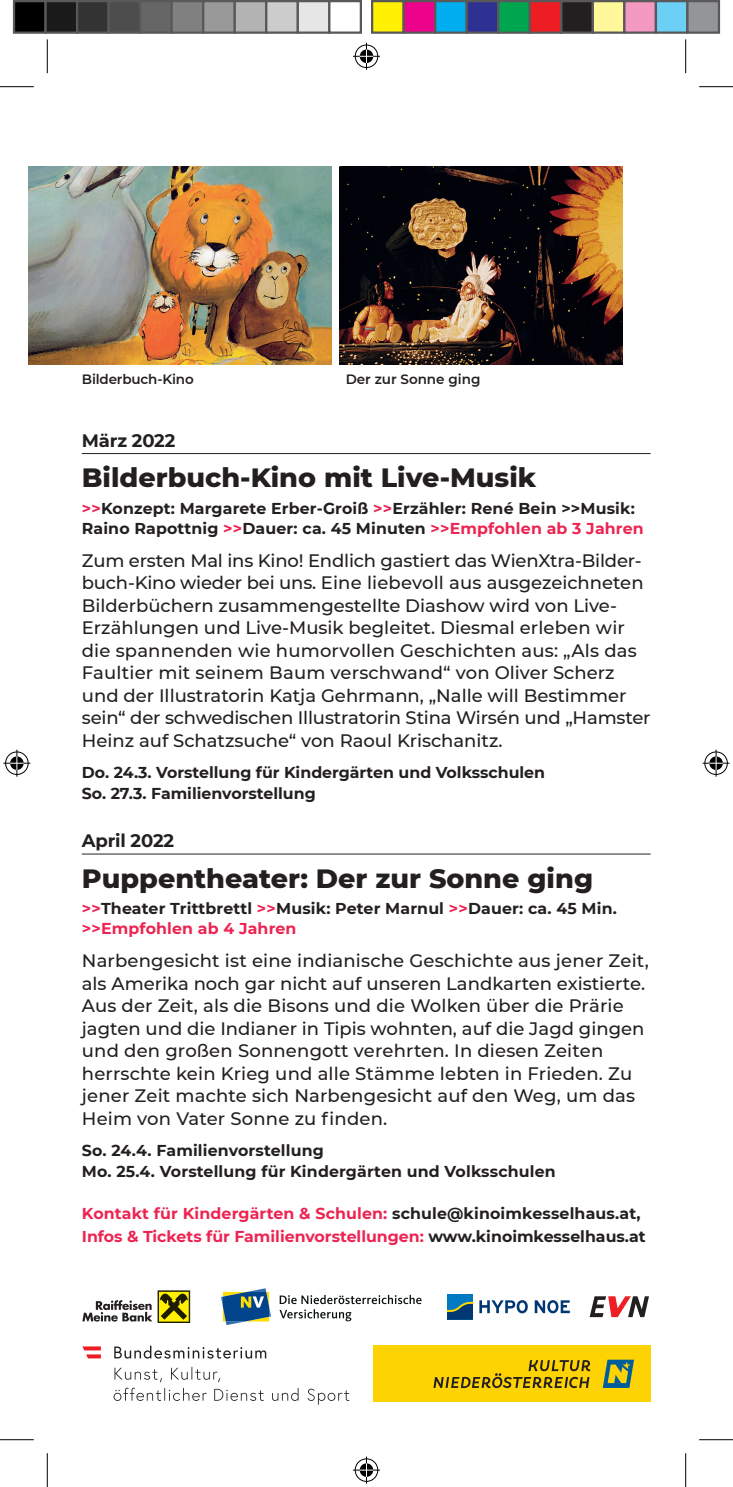
<style>
.page{position:relative;width:733px;height:1487px;background:#fff}
.page>*{position:absolute;margin:0;border:0;box-sizing:border-box;transform-origin:0 0}
.t1{font:800 27px "Montserrat";color:#231f20}
.t2{font:500 18px/22.5px "Montserrat";color:#231f20}
.t3{font:700 18px "Montserrat";letter-spacing:-.01em;color:#231f20}
.t4{font:700 15.75px/20.2px "Montserrat";letter-spacing:.01em;color:#231f20}
.t5{font:700 15.75px/22.5px "Montserrat";color:#ed2452}
.t6{font:600 13.5px "Montserrat";letter-spacing:-.005em;color:#231f20}
.s1{color:#ed2452}
.s2{color:#231f20}
</style>
<div class="page">
<div style="left:447px;top:1293px;width:26px;height:26px;background:#007ac2"></div>
<svg style="left:446px;top:1300px;width:81px;height:19px"></svg>
<svg style="left:534px;top:1300px;width:35px;height:12px"></svg>
<svg style="left:82px;top:1300px;width:70px;height:21px"></svg>
<div style="left:158px;top:1290px;width:32px;height:32px;border:1px solid #1e1b01"></div>
<div style="left:159px;top:1291px;width:30px;height:30px;background:#fff101"></div>
<svg style="left:160px;top:1293px;width:28px;height:26px"></svg>
<svg style="left:590px;top:1296px;width:58px;height:20px"></svg>
<svg style="left:221px;top:1288px;width:50px;height:36px"></svg>
<svg style="left:279px;top:1294px;width:142px;height:26px"></svg>
<svg style="left:113px;top:1387px;width:236px;height:17px"></svg>
<svg style="left:114px;top:1366px;width:106px;height:15px"></svg>
<svg style="left:114px;top:1345px;width:152px;height:13px"></svg>
<svg style="left:82px;top:1346px;width:19px;height:12px"></svg>
<div style="left:372px;top:1345px;width:278px;height:56px;background:#fed304"></div>
<svg style="left:603px;top:1359px;width:30px;height:28px"></svg>
<svg style="left:433px;top:1360px;width:157px;height:27px"></svg>
<hr style="left:82px;top:453px;width:568px;height:1px;background:#231f20">
<hr style="left:82px;top:853px;width:568px;height:1px;background:#231f20">
<img style="left:340px;top:166px;width:282px;height:198px">
<img style="left:28px;top:166px;width:303px;height:198px">
<hr style="left:0;top:86px;width:34px;height:1px;background:#000">
<hr style="left:699px;top:86px;width:33px;height:1px;background:#000">
<hr style="left:0;top:1438px;width:34px;height:1px;background:#000">
<hr style="left:699px;top:1438px;width:33px;height:1px;background:#000">
<hr style="left:47px;top:39px;width:1px;height:34px;background:#000">
<hr style="left:47px;top:1452px;width:1px;height:34px;background:#000">
<hr style="left:685px;top:39px;width:1px;height:34px;background:#000">
<hr style="left:685px;top:1452px;width:1px;height:34px;background:#000">
<svg style="left:353px;top:43px;width:27px;height:27px"></svg>
<svg style="left:353px;top:1456px;width:27px;height:27px"></svg>
<svg style="left:3px;top:749px;width:27px;height:27px"></svg>
<svg style="left:702px;top:749px;width:27px;height:27px"></svg>
<div style="left:14px;top:1px;width:32px;height:32px;background:#000"></div>
<div style="left:13px;top:0;width:34px;height:34px;border:2px solid #595959"></div>
<div style="left:46px;top:1px;width:31px;height:32px;background:#1a1a1a"></div>
<div style="left:44px;top:0;width:34px;height:34px;border:2px solid #595959"></div>
<div style="left:77px;top:1px;width:32px;height:32px;background:#333"></div>
<div style="left:76px;top:0;width:34px;height:34px;border:2px solid #595959"></div>
<div style="left:109px;top:1px;width:31px;height:32px;background:#4d4d4d"></div>
<div style="left:107px;top:0;width:34px;height:34px;border:2px solid #595959"></div>
<div style="left:140px;top:1px;width:32px;height:32px;background:#666"></div>
<div style="left:139px;top:0;width:34px;height:34px;border:2px solid #595959"></div>
<div style="left:172px;top:1px;width:31px;height:32px;background:#808080"></div>
<div style="left:170px;top:0;width:34px;height:34px;border:2px solid #595959"></div>
<div style="left:203px;top:1px;width:32px;height:32px;background:#999"></div>
<div style="left:202px;top:0;width:34px;height:34px;border:2px solid #595959"></div>
<div style="left:235px;top:1px;width:31px;height:32px;background:#b3b3b3"></div>
<div style="left:233px;top:0;width:34px;height:34px;border:2px solid #595959"></div>
<div style="left:266px;top:1px;width:32px;height:32px;background:#ccc"></div>
<div style="left:265px;top:0;width:34px;height:34px;border:2px solid #595959"></div>
<div style="left:298px;top:1px;width:31px;height:32px;background:#e6e6e6"></div>
<div style="left:296px;top:0;width:34px;height:34px;border:2px solid #595959"></div>
<div style="left:328px;top:0;width:34px;height:34px;border:2px solid #595959"></div>
<div style="left:372px;top:1px;width:31px;height:32px;background:#fff101"></div>
<div style="left:371px;top:0;width:33px;height:34px;border:2px solid #595959"></div>
<div style="left:403px;top:1px;width:32px;height:32px;background:#ed028c"></div>
<div style="left:402px;top:0;width:34px;height:34px;border:2px solid #595959"></div>
<div style="left:435px;top:1px;width:31px;height:32px;background:#00aeef"></div>
<div style="left:434px;top:0;width:33px;height:34px;border:2px solid #595959"></div>
<div style="left:466px;top:1px;width:32px;height:32px;background:#2e3092"></div>
<div style="left:465px;top:0;width:34px;height:34px;border:2px solid #595959"></div>
<div style="left:498px;top:1px;width:31px;height:32px;background:#00a54f"></div>
<div style="left:497px;top:0;width:33px;height:34px;border:2px solid #595959"></div>
<div style="left:529px;top:1px;width:32px;height:32px;background:#ee1d23"></div>
<div style="left:528px;top:0;width:34px;height:34px;border:2px solid #595959"></div>
<div style="left:561px;top:1px;width:31px;height:32px;background:#231f20"></div>
<div style="left:560px;top:0;width:33px;height:34px;border:2px solid #595959"></div>
<div style="left:592px;top:1px;width:32px;height:32px;background:#fff79a"></div>
<div style="left:591px;top:0;width:34px;height:34px;border:2px solid #595959"></div>
<div style="left:624px;top:1px;width:31px;height:32px;background:#f499c2"></div>
<div style="left:623px;top:0;width:33px;height:34px;border:2px solid #595959"></div>
<div style="left:655px;top:1px;width:32px;height:32px;background:#6bcff6"></div>
<div style="left:654px;top:0;width:34px;height:34px;border:2px solid #595959"></div>
<div style="left:687px;top:1px;width:31px;height:32px;background:#939598"></div>
<div style="left:686px;top:0;width:33px;height:34px;border:2px solid #595959"></div>
<p class="t6" style="left:82px;top:369px;width:113px">Bilderbuch-Kino</p>
<p class="t6" style="left:345px;top:369px;width:136px">Der zur Sonne ging</p>
<p class="t3" style="left:82px;top:427px;width:95px">März 2022</p>
<h1 class="t1" style="left:82px;top:457px;width:456px">Bilderbuch-Kino mit Live-Musik</h1>
<p class="t4" style="left:82px;top:497px;width:563px"><span class="s1">&gt;&gt;</span>Konzept: Margarete Erber-Groiß <span class="s1">&gt;&gt;</span>Erzähler: René Bein &gt;&gt;Musik:<br>Raino Rapottnig <span class="s1">&gt;&gt;</span>Dauer: ca. 45 Minuten <span class="s1">&gt;&gt;Empfohlen ab 3 Jahren</span></p>
<p class="t2" style="left:82px;top:548px;width:570px">Zum ersten Mal ins Kino! Endlich gastiert das WienXtra-Bilder&shy;buch-Kino wieder bei uns. Eine liebevoll aus ausgezeichneten Bilderbüchern zusammengestellte Diashow wird von Live-Erzählungen und Live-Musik begleitet. Diesmal erleben wir die spannenden wie humorvollen Geschichten aus: „Als das Faultier mit seinem Baum verschwand“ von Oliver Scherz und der Illustratorin Katja Gehrmann, „Nalle will Bestimmer sein“ der schwedischen Illustratorin Stina Wirsén und „Hamster Heinz auf Schatzsuche“ von Raoul Krischanitz.</p>
<p class="t4" style="left:82px;top:761px;width:464px">Do. 24.3. Vorstellung für Kindergärten und Volksschulen<br>So. 27.3. Familienvorstellung</p>
<p class="t3" style="left:82px;top:827px;width:94px">April 2022</p>
<h1 class="t1" style="left:82px;top:858px;width:512px">Puppentheater: Der zur Sonne ging</h1>
<p class="t4" style="left:82px;top:897px;width:536px"><span class="s1">&gt;&gt;</span>Theater Trittbrettl <span class="s1">&gt;&gt;</span>Musik: Peter Marnul <span class="s1">&gt;&gt;</span>Dauer: ca. 45 Min. <span class="s1">&gt;&gt;Empfohlen ab 4 Jahren</span></p>
<p class="t2" style="left:82px;top:948px;width:568px">Narbengesicht ist eine indianische Geschichte aus jener Zeit, als Amerika noch gar nicht auf unseren Landkarten existierte.<br>Aus der Zeit, als die Bisons und die Wolken über die Prärie jagten und die Indianer in Tipis wohnten, auf die Jagd gingen und den großen Sonnengott verehrten. In diesen Zeiten herrschte kein Krieg und alle Stämme lebten in Frieden. Zu jener Zeit machte sich Narbengesicht auf den Weg, um das Heim von Vater Sonne zu finden.</p>
<p class="t4" style="left:82px;top:1139px;width:475px">So. 24.4. Familienvorstellung<br>Mo. 25.4. Vorstellung für Kindergärten und Volksschulen</p>
<p class="t5" style="left:82px;top:1201px;width:565px">Kontakt für Kindergärten &amp; Schulen: <span class="s2">schule@kinoimkesselhaus.at,<br></span>Infos &amp; Tickets für Familienvorstellungen: <span class="s2">www.kinoimkesselhaus.at</span></p>
</div>
